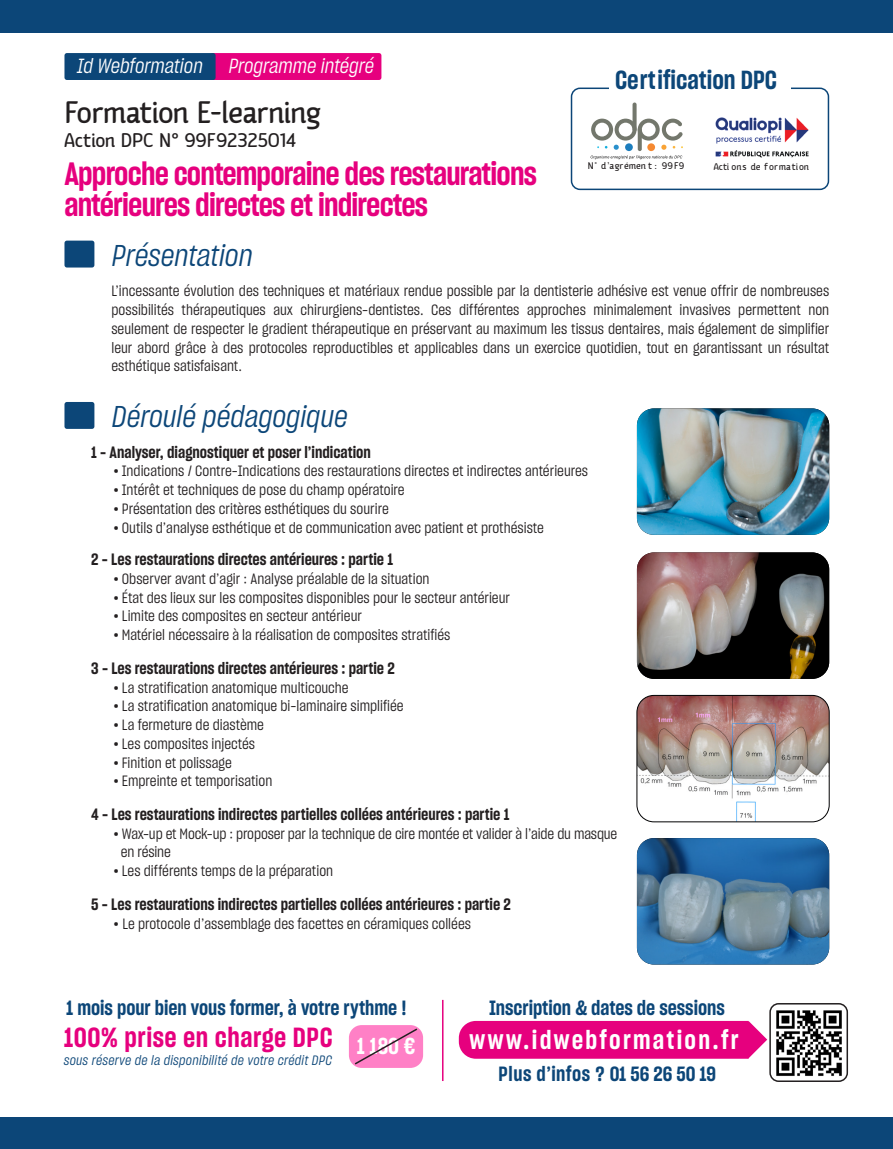
<style>
.page{position:relative;width:893px;height:1149px;background:#fff}
.page>*{position:absolute;margin:0;border:0;box-sizing:border-box;transform-origin:0 0}
.t1{font:33.6px "Kurstiva";letter-spacing:-.025em;color:#231f20}
.t2{font:31.5px "Sharp Grotesk Semi Bold 15";letter-spacing:-.025em;color:#e6007e}
.t3{font:29.55px "Sharp Grotesk Book Italic 15";color:#0c4678}
.t4{font:27px "Sharp Grotesk Semi Bold 15";letter-spacing:.02em;color:#e6007e}
.t5{font:25.5px "Sharp Grotesk Semi Bold 15";letter-spacing:.09em;color:#fff}
.t6{font:25.5px "Sharp Grotesk Semi Bold 15";color:#0c4678}
.t7{font:22.5px "Sharp Grotesk Semi Bold 15";color:#fff}
.t8{font:21.45px "Kurstiva";letter-spacing:-.005em;color:#231f20}
.t9{font:20.1px "Sharp Grotesk Semi Bold 15";color:#0c4678}
.t10{font:20.1px "Sharp Grotesk Book Italic 15";color:#fff}
.t11{font:20.1px "Sharp Grotesk Semi Bold 15";letter-spacing:.02em;color:#0c4678}
.t12{font:16.05px "Sharp Grotesk Semi Bold 15";color:#231f20}
.t13{font:14.7px/18.8px "Sharp Grotesk Book 15";color:#231f20;text-align:justify}
.t14{font:13.35px "Sharp Grotesk Book Italic 15";letter-spacing:.02em;color:#0c4678}
.t15{font:10.5px "Kurstiva";color:#231f20}
.s1{font-family:"Kurstiva"}
</style>
<div class="page">
<div style="left:64px;top:402px;width:30px;height:27px;background:#0c4678;border-radius:2px"></div>
<div style="left:64px;top:240px;width:30px;height:27px;background:#0c4678;border-radius:2px"></div>
<img style="left:637px;top:408px;width:192px;height:126px">
<div style="left:0;top:0;width:893px;height:33px;background:#0c4678"></div>
<div style="left:0;top:1116px;width:893px;height:32px;background:#0c4678"></div>
<div style="left:571px;top:87px;width:258px;height:103px;border:2px solid #0c4678;border-radius:9px"></div>
<div style="left:609px;top:66px;width:181px;height:27px;background:#fff"></div>
<img style="left:715px;top:117px;width:94px;height:41px">
<div style="left:632px;top:103px;width:5px;height:29px;background:#73776c;border-radius:2px"></div>
<svg style="left:591px;top:119px;width:92px;height:40px"></svg>
<img style="left:637px;top:552px;width:192px;height:126px">
<img style="left:637px;top:695px;width:192px;height:126px">
<div style="left:637px;top:695px;width:192px;height:126px;border:1px solid #000002;border-radius:17px"></div>
<img style="left:637px;top:838px;width:192px;height:126px">
<div style="left:210px;top:53px;width:171px;height:27px;background:#e6007e;border-radius:2px"></div>
<div style="left:64px;top:53px;width:152px;height:27px;background:#0c4678;border-radius:2px"></div>
<hr style="left:442px;top:999px;width:1px;height:81px;background:#e6007e">
<div style="left:349px;top:1024px;width:74px;height:43px;background:#ff80c6;border-radius:13px"></div>
<div style="left:459px;top:1020px;width:308px;height:38px;background:#e6007e"></div>
<svg style="left:353px;top:1026px;width:66px;height:39px"></svg>
<img style="left:772px;top:1005px;width:73px;height:73px">
<div style="left:769px;top:1002px;width:79px;height:79px;border:2px solid #231f20;border-radius:9px"></div>
<p class="t10" style="left:77px;top:52px;width:127px">Id Webformation</p>
<p class="t10" style="left:229px;top:52px;width:147px">Programme intégré</p>
<p class="t1" style="left:64px;top:95px;width:258px">Formation E-learning</p>
<p class="t8" style="left:64px;top:129px;width:234px">Action DPC N° 99F92325014</p>
<p class="t2" style="left:64px;top:151px;width:474px">Approche contemporaine des restaurations</p>
<p class="t2" style="left:64px;top:183px;width:365px">antérieures directes et indirectes</p>
<p class="t3" style="left:112px;top:235px;width:142px">Présentation</p>
<h3 class="t6" style="left:615px;top:62px;width:163px">Certification DPC</h3>
<p class="t15" style="left:588px;top:160px;width:98px">N˚ d ’agrémen t : 99F9</p>
<p class="t15" style="left:714px;top:161px;width:97px">Acti ons de formation</p>
<p class="t13" style="left:111px;top:281px;width:719px">L’incessante évolution des techniques et matériaux rendue possible par la dentisterie adhésive est venue offrir de nombreuses possibilités thérapeutiques aux chirurgiens-dentistes. Ces différentes approches minimalement invasives permettent non seulement de respecter le gradient thérapeutique en préservant au maximum les tissus dentaires, mais également de simplifier leur abord grâce à des protocoles reproductibles et applicables dans un exercice quotidien, tout en garantissant un résultat esthétique satisfaisant.</p>
<p class="t3" style="left:112px;top:396px;width:237px">Déroulé pédagogique</p>
<p class="t12" style="left:91px;top:440px;width:281px">1 - Analyser, diagnostiquer et poser l’indication</p>
<p class="t13" style="left:114px;top:461px;width:476px"><span class="s1">•</span> Indications / Contre-Indications des restaurations directes et indirectes antérieures</p>
<p class="t13" style="left:114px;top:480px;width:292px"><span class="s1">•</span> Intérêt et techniques de pose du champ opératoire</p>
<p class="t13" style="left:114px;top:498px;width:277px"><span class="s1">•</span> Présentation des critères esthétiques du sourire</p>
<p class="t13" style="left:114px;top:517px;width:432px"><span class="s1">•</span> Outils d’analyse esthétique et de communication avec patient et prothésiste</p>
<p class="t12" style="left:91px;top:548px;width:303px">2 - Les restaurations directes antérieures : partie 1</p>
<p class="t13" style="left:114px;top:568px;width:317px"><span class="s1">•</span> Observer avant d’agir : Analyse préalable de la situation</p>
<p class="t13" style="left:114px;top:587px;width:398px"><span class="s1">•</span> État des lieux sur les composites disponibles pour le secteur antérieur</p>
<p class="t13" style="left:114px;top:606px;width:250px"><span class="s1">•</span> Limite des composites en secteur antérieur</p>
<p class="t13" style="left:114px;top:624px;width:338px"><span class="s1">•</span> Matériel nécessaire à la réalisation de composites stratifiés</p>
<p class="t12" style="left:91px;top:656px;width:305px">3 - Les restaurations directes antérieures : partie 2</p>
<p class="t13" style="left:114px;top:677px;width:236px"><span class="s1">•</span> La stratification anatomique multicouche</p>
<p class="t13" style="left:114px;top:695px;width:291px"><span class="s1">•</span> La stratification anatomique bi-laminaire simplifiée</p>
<p class="t13" style="left:114px;top:714px;width:152px"><span class="s1">•</span> La fermeture de diastème</p>
<p class="t13" style="left:114px;top:733px;width:143px"><span class="s1">•</span> Les composites injectés</p>
<p class="t13" style="left:114px;top:752px;width:120px"><span class="s1">•</span> Finition et polissage</p>
<p class="t13" style="left:114px;top:770px;width:160px"><span class="s1">•</span> Empreinte et temporisation</p>
<p class="t12" style="left:91px;top:802px;width:420px">4 - Les restaurations indirectes partielles collées antérieures : partie 1</p>
<p class="t13" style="left:114px;top:823px;width:505px"><span class="s1">•</span> Wax-up et Mock-up : proposer par la technique de cire montée et valider à l’aide du masque</p>
<p class="t13" style="left:121px;top:842px;width:51px">en résine</p>
<p class="t13" style="left:114px;top:860px;width:221px"><span class="s1">•</span> Les différents temps de la préparation</p>
<p class="t12" style="left:91px;top:892px;width:421px">5 - Les restaurations indirectes partielles collées antérieures : partie 2</p>
<p class="t13" style="left:114px;top:913px;width:359px"><span class="s1">•</span> Le protocole d’assemblage des facettes en céramiques collées</p>
<p class="t9" style="left:66px;top:993px;width:342px">1 mois pour bien vous former, à votre rythme !</p>
<p class="t4" style="left:64px;top:1017px;width:270px">100% prise en charge DPC</p>
<p class="t14" style="left:64px;top:1050px;width:270px">sous réserve de la disponibilité de votre crédit DPC</p>
<p class="t9" style="left:489px;top:993px;width:237px">Inscription &amp; dates de sessions</p>
<p class="t7" style="left:357px;top:1029px;width:60px">1 180 €</p>
<p class="t5" style="left:469px;top:1021px;width:271px">www.idwebformation.fr</p>
<p class="t11" style="left:499px;top:1059px;width:219px">Plus d’infos ? 01 56 26 50 19</p>
</div>
